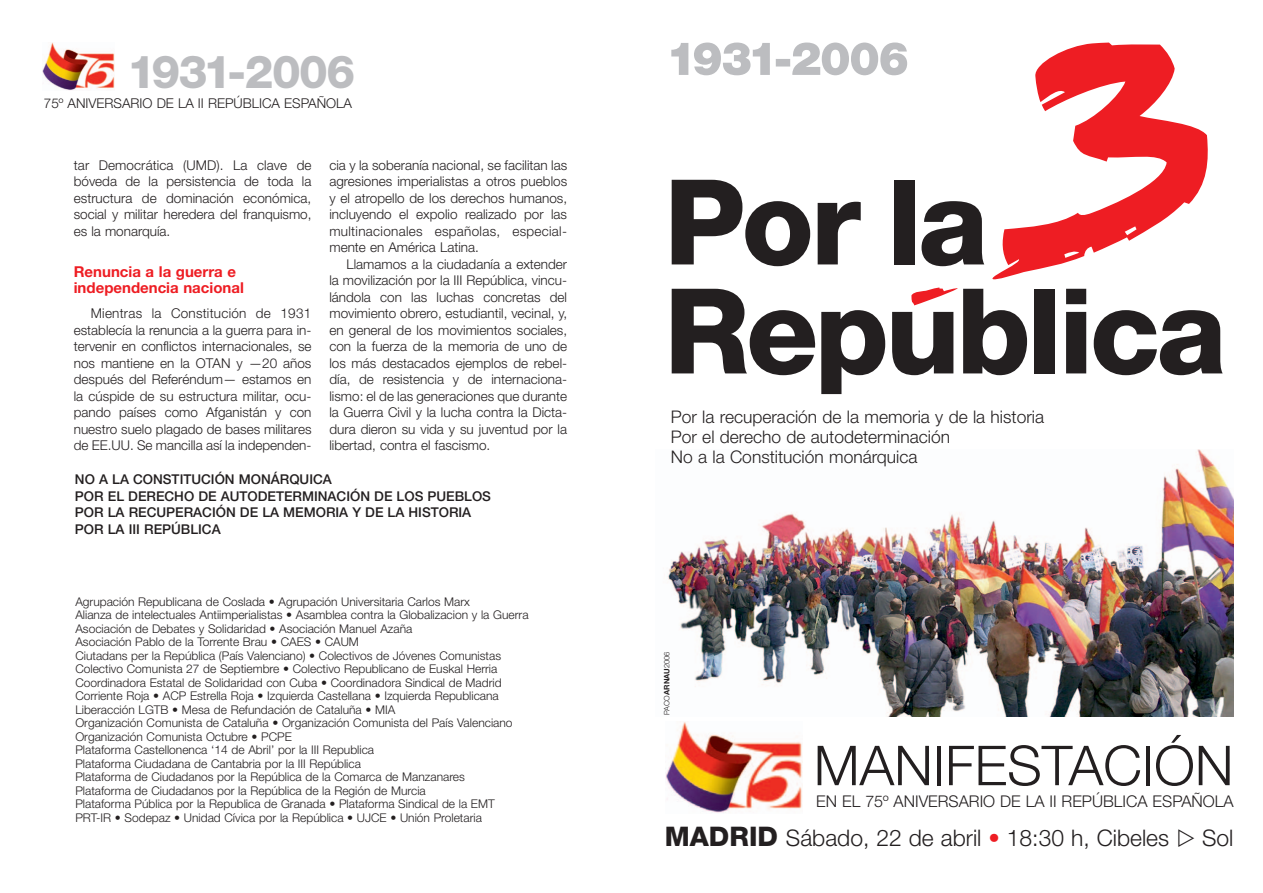
<style>
.page{position:relative;width:1263px;height:893px;background:#fff}
.page>*{position:absolute;margin:0;border:0;box-sizing:border-box;transform-origin:0 0}
.t1{font:800 118.5px/109.1px "Helvetica Neue";letter-spacing:-.03em;color:#231f20}
.t2{font:300 55.05px "Helvetica Neue";color:#231f20}
.t3{font:800 45.6px "Helvetica Neue";letter-spacing:-.03em;color:#bcbdc0}
.t4{font:300 22.8px "Helvetica Neue";color:#231f20}
.t5{font:300 17.4px/20.2px "Helvetica Neue";color:#231f20}
.t6{font:300 16.2px "Helvetica Neue";color:#231f20}
.t7{font:700 15px/16.5px "Helvetica Neue";color:#ee1d23}
.t8{font:300 13.5px/16.5px "Helvetica Neue";color:#231f20;text-align:justify}
.t9{font:500 13.5px/16.5px "Helvetica Neue";color:#231f20}
.t10{font:300 12px/13.5px "Helvetica Neue";color:#231f20}
.t11{font:300 7.5px "Helvetica Neue";color:#231f20}
.s1{font-weight:700}
.s2{font-weight:800;font-size:27px}
.s3{color:#ee1d23}
</style>
<div class="page">
<svg style="left:671px;top:43px;width:236px;height:32px"></svg>
<svg style="left:992px;top:43px;width:216px;height:237px"></svg>
<svg style="left:911px;top:287px;width:47px;height:18px"></svg>
<img style="left:668px;top:449px;width:565px;height:267px">
<img style="left:666px;top:722px;width:136px;height:91px">
<img style="left:43px;top:43px;width:71px;height:48px">
<h3 class="t3" style="left:127px;top:55px;width:230px">1931-2006</h3>
<p class="t8" style="left:44px;top:96px;width:310px">75º ANIVERSARIO DE LA II REPÚBLICA ESPAÑOLA</p>
<p class="t8" style="left:74px;top:158px;width:239px">tar Democrática (UMD). La clave de bóveda de la persistencia de toda la estructura de dominación económica, social y militar heredera del franquismo, es la monarquía.</p>
<p class="t7" style="left:74px;top:265px;width:172px">Renuncia a la guerra e independencia nacional</p>
<p class="t8" style="left:74px;top:306px;width:239px;text-indent:17px">Mientras la Constitución de 1931 establecía la renuncia a la guerra para in&shy;tervenir en conflictos internacionales, se nos mantiene en la OTAN y —20 años después del Referéndum— estamos en la cúspide de su estructura militar, ocu&shy;pando países como Afganistán y con nuestro suelo plagado de bases militares de EE.UU. Se mancilla así la independen-</p>
<p class="t8" style="left:329px;top:158px;width:239px">cia y la soberanía nacional, se facilitan las agresiones imperialistas a otros pueblos y el atropello de los derechos humanos, incluyendo el expolio realizado por las multinacionales españolas, especial&shy;mente en América Latina.</p>
<p class="t8" style="left:329px;top:257px;width:239px;text-indent:17px">Llamamos a la ciudadanía a extender la movilización por la III República, vincu&shy;lándola con las luchas concretas del movimiento obrero, estudiantil, vecinal, y, en general de los movimientos sociales, con la fuerza de la memoria de uno de los más destacados ejemplos de rebel&shy;día, de resistencia y de internaciona&shy;lismo: el de las generaciones que durante la Guerra Civil y la lucha contra la Dicta&shy;dura dieron su vida y su juventud por la libertad, contra el fascismo.</p>
<p class="t9" style="left:75px;top:473px;width:418px">NO A LA CONSTITUCIÓN MONÁRQUICA<br>POR EL DERECHO DE AUTODETERMINACIÓN DE LOS PUEBLOS POR LA RECUPERACIÓN DE LA MEMORIA Y DE LA HISTORIA POR LA III REPÚBLICA</p>
<p class="t10" style="left:75px;top:596px;width:455px">Agrupación Republicana de Coslada • Agrupación Universitaria Carlos Marx<br>Alianza de intelectuales Antiimperialistas • Asamblea contra la Globalizacion y la Guerra Asociación de Debates y Solidaridad • Asociación Manuel Azaña<br>Asociación Pablo de la Torrente Brau • CAES • CAUM<br>Ciutadans per la República (País Valenciano) • Colectivos de Jóvenes Comunistas Colectivo Comunista 27 de Septiembre • Colectivo Republicano de Euskal Herria Coordinadora Estatal de Solidaridad con Cuba • Coordinadora Sindical de Madrid Corriente Roja • ACP Estrella Roja • Izquierda Castellana • Izquierda Republicana Liberacción LGTB • Mesa de Refundación de Cataluña • MIA<br>Organización Comunista de Cataluña • Organización Comunista del País Valenciano Organización Comunista Octubre • PCPE<br>Plataforma Castellonenca ‘14 de Abril’ por la III Republica<br>Plataforma Ciudadana de Cantabria por la III República<br>Plataforma de Ciudadanos por la República de la Comarca de Manzanares<br>Plataforma de Ciudadanos por la República de la Región de Murcia<br>Plataforma Pública por la Republica de Granada • Plataforma Sindical de la EMT PRT-IR • Sodepaz • Unidad Cívica por la República • UJCE • Unión Proletaria</p>
<h1 class="t1" style="left:664px;top:178px;width:564px">Por la<br>Republica</h1>
<p class="t5" style="left:671px;top:408px;width:375px">Por la recuperación de la memoria y de la historia<br>Por el derecho de autodeterminación<br>No a la Constitución monárquica</p>
<p class="t11" style="left:664px;top:715px;width:65px;rotate:-90deg">PACO<span class="s1">ARNAU</span>2006</p>
<h2 class="t2" style="left:814px;top:746px;width:421px">MANIFESTACIÓN</h2>
<p class="t6" style="left:816px;top:796px;width:419px">EN EL 75º ANIVERSARIO DE LA II REPÚBLICA ESPAÑOLA</p>
<h3 class="t4" style="left:665px;top:829px;width:506px"><span class="s2">MADRID</span> Sábado, 22 de abril <span class="s3">•</span> 18:30 h, Cibeles</h3>
<h3 class="t4" style="left:1202px;top:829px;width:33px">Sol</h3>
</div>
